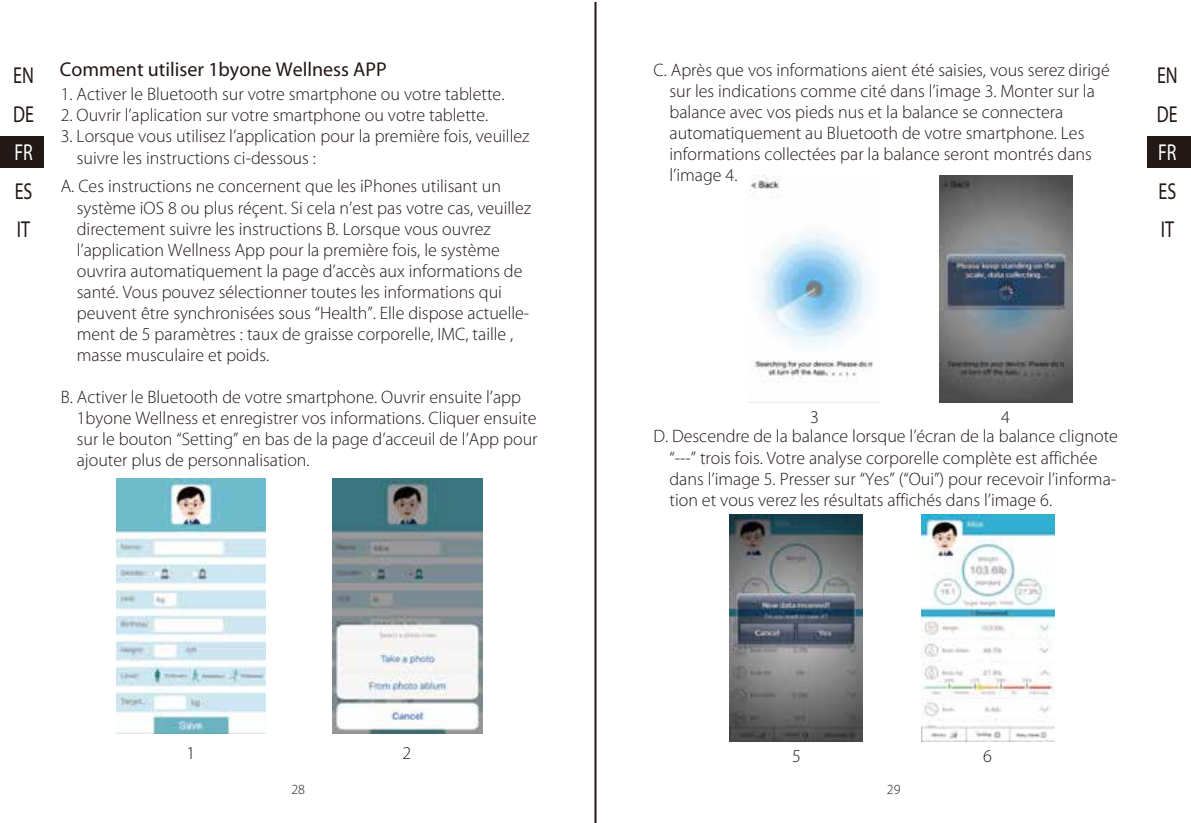
<style>
.page{position:relative;width:1191px;height:823px;background:#fff}
.page>*{position:absolute;margin:0;border:0;box-sizing:border-box;transform-origin:0 0}
.t1{font:23px/38.4px "Adobe Corp ID Myriad Rg";color:#221815;scale:.78 1}
.t2{font:23px "Adobe Corp ID Myriad Rg";color:#fff;scale:.78 1}
.t3{font:20px "Adobe Corp ID Myriad Rg";color:#221815}
.t4{font:18px/21px "Adobe Corp ID Myriad Lt";color:#221815}
.t5{font:14px "Adobe Corp ID Myriad Lt";color:#221815}
</style>
<div class="page">
<hr style="left:594px;top:2px;width:2px;height:820px;background:#221815">
<img style="left:116px;top:478px;width:149px;height:255px">
<img style="left:333px;top:478px;width:149px;height:255px">
<img style="left:747px;top:175px;width:126px;height:208px">
<img style="left:939px;top:175px;width:133px;height:227px">
<img style="left:729px;top:514px;width:133px;height:226px">
<img style="left:921px;top:514px;width:133px;height:226px">
<div style="left:1147px;top:136px;width:44px;height:31px;background:#221815"></div>
<div style="left:0;top:136px;width:44px;height:31px;background:#221815"></div>
<p class="t1" style="left:13px;top:57px;width:28px">EN<br>DE</p>
<p class="t2" style="left:14px;top:141px;width:25px">FR</p>
<p class="t1" style="left:15px;top:173px;width:24px">ES<br>IT</p>
<p class="t3" style="left:60px;top:59px;width:328px">Comment utiliser 1byone Wellness APP</p>
<p class="t4" style="left:61px;top:85px;width:445px">1. Activer le Bluetooth sur votre smartphone ou votre tablette.</p>
<p class="t4" style="left:61px;top:106px;width:429px">2. Ouvrir l’aplication sur votre smartphone ou votre tablette.</p>
<p class="t4" style="left:77px;top:127px;width:454px;text-indent:-16px">3. Lorsque vous utilisez l’application pour la première fois, veuillez suivre les instructions ci-dessous :</p>
<p class="t4" style="left:77px;top:177px;width:456px;text-indent:-16px">A. Ces instructions ne concernent que les iPhones utilisant un système iOS 8 ou plus réçent. Si cela n’est pas votre cas, veuillez directement suivre les instructions B. Lorsque vous ouvrez l’application Wellness App pour la première fois, le système ouvrira automatiquement la page d’accès aux informations de santé. Vous pouvez sélectionner toutes les informations qui peuvent être synchronisées sous “Health”. Elle dispose actuelle&shy;ment de 5 paramètres : taux de graisse corporelle, IMC, taille , masse musculaire et poids.</p>
<p class="t4" style="left:77px;top:387px;width:462px;text-indent:-16px">B. Activer le Bluetooth de votre smartphone. Ouvrir ensuite l’app 1byone Wellness et enregistrer vos informations. Cliquer ensuite sur le bouton “Setting” en bas de la page d’acceuil de l’App pour ajouter plus de personnalisation.</p>
<p class="t4" style="left:669px;top:60px;width:442px;text-indent:-16px">C. Après que vos informations aient été saisies, vous serez dirigé sur les indications comme cité dans l’image 3. Monter sur la balance avec vos pieds nus et la balance se connectera automatiquement au Bluetooth de votre smartphone. Les informations collectées par la balance seront montrés dans l’image 4.</p>
<p class="t1" style="left:1157px;top:57px;width:28px">EN<br>DE</p>
<p class="t2" style="left:1158px;top:141px;width:25px">FR</p>
<p class="t1" style="left:1158px;top:173px;width:24px">ES<br>IT</p>
<p class="t4" style="left:810px;top:407px;width:10px">3</p>
<p class="t4" style="left:1001px;top:407px;width:10px">4</p>
<p class="t4" style="left:669px;top:426px;width:450px;text-indent:-16px">D. Descendre de la balance lorsque l’écran de la balance clignote “---” trois fois. Votre analyse corporelle complète est affichée dans l’image 5. Presser sur “Yes” (“Oui”) pour recevoir l’informa&shy;tion et vous verez les résultats affichés dans l’image 6.</p>
<p class="t4" style="left:186px;top:743px;width:10px">1</p>
<p class="t4" style="left:402px;top:743px;width:10px">2</p>
<p class="t4" style="left:792px;top:745px;width:10px">5</p>
<p class="t4" style="left:983px;top:745px;width:10px">6</p>
<p class="t5" style="left:291px;top:781px;width:15px">28</p>
<p class="t5" style="left:887px;top:781px;width:15px">29</p>
</div>
